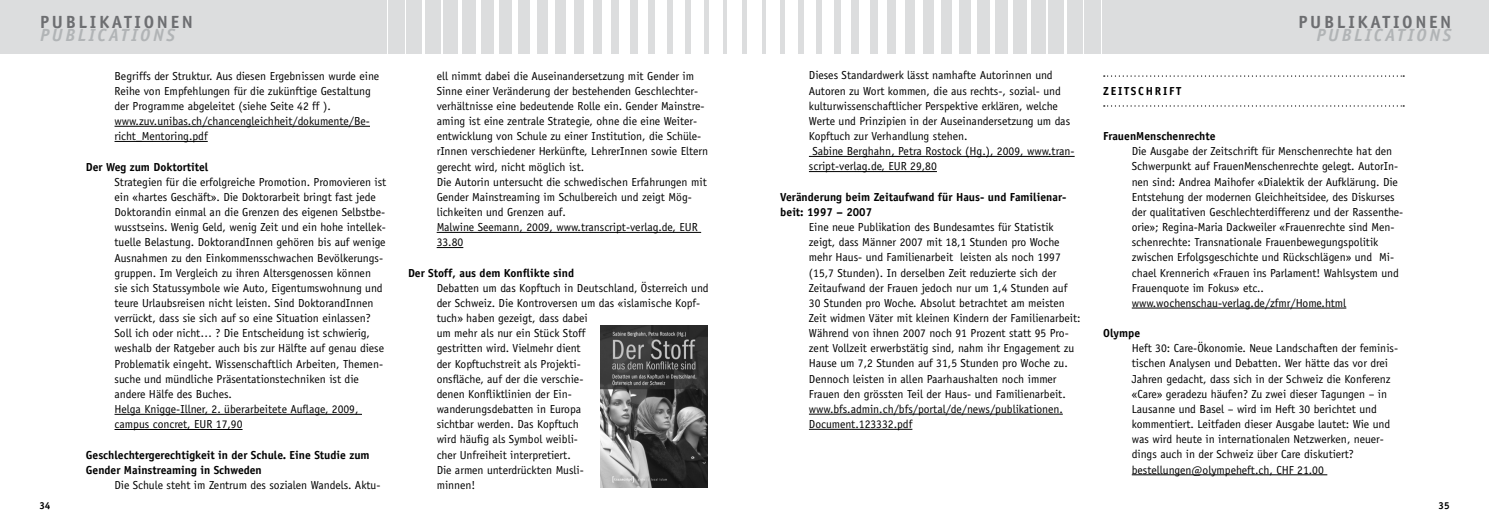
<style>
.page{position:relative;width:1489px;height:525px;background:#fff}
.page>*{position:absolute;margin:0;border:0;box-sizing:border-box;transform-origin:0 0}
.t1{font:700 17.62px "Officina Sans";letter-spacing:.15em;color:#6d6e71}
.t2{font:italic 700 17.62px "Officina Sans";letter-spacing:.15em;color:#b1b4b6}
.t3{font:11.62px/15.1px "Officina Sans";color:#000}
.t4{font:700 11.62px/15.1px "Officina Sans";color:#000}
.t5{font:700 11.62px "Officina Sans";letter-spacing:.15em;color:#000}
.t6{font:700 10.12px "Officina Sans";color:#000}
</style>
<div class="page">
<hr style="left:114px;top:126px;width:256px;height:1px;background:#000">
<hr style="left:114px;top:141px;width:94px;height:1px;background:#000">
<hr style="left:114px;top:414px;width:248px;height:1px;background:#000">
<hr style="left:114px;top:429px;width:128px;height:1px;background:#000">
<hr style="left:436px;top:232px;width:265px;height:1px;background:#000">
<svg style="left:436px;top:247px;width:27px;height:1px"></svg>
<img style="left:600px;top:325px;width:107px;height:162px">
<div style="left:0;top:0;width:386px;height:54px;background:#dcddde"></div>
<hr style="left:741px;top:0;width:3px;height:54px;background:#dcddde">
<hr style="left:723px;top:0;width:3px;height:54px;background:#dcddde">
<hr style="left:704px;top:0;width:4px;height:54px;background:#dcddde">
<div style="left:685px;top:0;width:5px;height:54px;background:#dcddde"></div>
<div style="left:667px;top:0;width:6px;height:54px;background:#dcddde"></div>
<div style="left:648px;top:0;width:7px;height:54px;background:#dcddde"></div>
<div style="left:630px;top:0;width:7px;height:54px;background:#dcddde"></div>
<div style="left:611px;top:0;width:8px;height:54px;background:#dcddde"></div>
<div style="left:592px;top:0;width:9px;height:54px;background:#dcddde"></div>
<div style="left:574px;top:0;width:9px;height:54px;background:#dcddde"></div>
<div style="left:555px;top:0;width:10px;height:54px;background:#dcddde"></div>
<div style="left:537px;top:0;width:10px;height:54px;background:#dcddde"></div>
<div style="left:518px;top:0;width:11px;height:54px;background:#dcddde"></div>
<div style="left:499px;top:0;width:13px;height:54px;background:#dcddde"></div>
<div style="left:481px;top:0;width:13px;height:54px;background:#dcddde"></div>
<div style="left:462px;top:0;width:14px;height:54px;background:#dcddde"></div>
<div style="left:444px;top:0;width:14px;height:54px;background:#dcddde"></div>
<div style="left:425px;top:0;width:15px;height:54px;background:#dcddde"></div>
<div style="left:406px;top:0;width:16px;height:54px;background:#dcddde"></div>
<div style="left:388px;top:0;width:16px;height:54px;background:#dcddde"></div>
<hr style="left:808px;top:156px;width:266px;height:1px;background:#000">
<hr style="left:808px;top:171px;width:128px;height:1px;background:#000">
<hr style="left:808px;top:413px;width:254px;height:1px;background:#000">
<hr style="left:808px;top:429px;width:104px;height:1px;background:#000">
<svg style="left:1103px;top:75px;width:300px;height:2px"></svg>
<svg style="left:1103px;top:105px;width:300px;height:2px"></svg>
<hr style="left:1131px;top:307px;width:215px;height:1px;background:#000">
<hr style="left:1131px;top:474px;width:196px;height:1px;background:#000">
<div style="left:1102px;top:0;width:386px;height:54px;background:#dcddde"></div>
<hr style="left:744px;top:0;width:3px;height:54px;background:#dcddde">
<hr style="left:762px;top:0;width:4px;height:54px;background:#dcddde">
<hr style="left:780px;top:0;width:4px;height:54px;background:#dcddde">
<div style="left:798px;top:0;width:5px;height:54px;background:#dcddde"></div>
<div style="left:816px;top:0;width:5px;height:54px;background:#dcddde"></div>
<div style="left:834px;top:0;width:6px;height:54px;background:#dcddde"></div>
<div style="left:851px;top:0;width:8px;height:54px;background:#dcddde"></div>
<div style="left:869px;top:0;width:8px;height:54px;background:#dcddde"></div>
<div style="left:887px;top:0;width:9px;height:54px;background:#dcddde"></div>
<div style="left:905px;top:0;width:9px;height:54px;background:#dcddde"></div>
<div style="left:923px;top:0;width:10px;height:54px;background:#dcddde"></div>
<div style="left:941px;top:0;width:11px;height:54px;background:#dcddde"></div>
<div style="left:959px;top:0;width:11px;height:54px;background:#dcddde"></div>
<div style="left:977px;top:0;width:12px;height:54px;background:#dcddde"></div>
<div style="left:995px;top:0;width:12px;height:54px;background:#dcddde"></div>
<div style="left:1012px;top:0;width:14px;height:54px;background:#dcddde"></div>
<div style="left:1030px;top:0;width:15px;height:54px;background:#dcddde"></div>
<div style="left:1048px;top:0;width:15px;height:54px;background:#dcddde"></div>
<div style="left:1066px;top:0;width:16px;height:54px;background:#dcddde"></div>
<div style="left:1084px;top:0;width:16px;height:54px;background:#dcddde"></div>
<h1 class="t1" style="left:40px;top:11px;width:154px">PUBLIKATIONEN</h1>
<h1 class="t2" style="left:40px;top:24px;width:136px">PUBLICATIONS</h1>
<h1 class="t1" style="left:1298px;top:11px;width:154px">PUBLIKATIONEN</h1>
<h1 class="t2" style="left:1316px;top:24px;width:136px">PUBLICATIONS</h1>
<p class="t3" style="left:114px;top:68px;width:266px">Begriffs der Struktur. Aus diesen Ergebnissen wurde eine Reihe von Empfehlungen für die zukünftige Gestaltung der Programme abgeleitet (siehe Seite 42 ff ). www.zuv.unibas.ch/chancengleichheit/dokumente/Be&shy;richt_Mentoring.pdf</p>
<p class="t4" style="left:86px;top:159px;width:124px">Der Weg zum Doktortitel</p>
<p class="t3" style="left:114px;top:174px;width:273px">Strategien für die erfolgreiche Promotion. Promovieren ist ein «hartes Geschäft». Die Doktorarbeit bringt fast jede Doktorandin einmal an die Grenzen des eigenen Selbstbe&shy;wusstseins. Wenig Geld, wenig Zeit und ein hohe intellek&shy;tuelle Belastung. DoktorandInnen gehören bis auf wenige Ausnahmen zu den Einkommensschwachen Bevölkerungs&shy;gruppen. Im Vergleich zu ihren Altersgenossen können sie sich Statussymbole wie Auto, Eigentumswohnung und teure Urlaubsreisen nicht leisten. Sind DoktorandInnen verrückt, dass sie sich auf so eine Situation einlassen?<br>Soll ich oder nicht… ? Die Entscheidung ist schwierig, weshalb der Ratgeber auch bis zur Hälfte auf genau diese Problematik eingeht. Wissenschaftlich Arbeiten, Themen&shy;suche und mündliche Präsentationstechniken ist die andere Hälfe des Buches.<br>Helga Knigge-Illner, 2. überarbeitete Auflage, 2009, campus concret, EUR 17,90</p>
<p class="t4" style="left:86px;top:446px;width:285px">Geschlechtergerechtigkeit in der Schule. Eine Studie zum<br>Gender Mainstreaming in Schweden</p>
<p class="t3" style="left:114px;top:477px;width:267px">Die Schule steht im Zentrum des sozialen Wandels. Aktu-</p>
<p class="t3" style="left:436px;top:68px;width:273px">ell nimmt dabei die Auseinandersetzung mit Gender im Sinne einer Veränderung der bestehenden Geschlechter&shy;verhältnisse eine bedeutende Rolle ein. Gender Mainstre&shy;aming ist eine zentrale Strategie, ohne die eine Weiter&shy;entwicklung von Schule zu einer Institution, die Schüle&shy;rInnen verschiedener Herkünfte, LehrerInnen sowie Eltern gerecht wird, nicht möglich ist.<br>Die Autorin untersucht die schwedischen Erfahrungen mit Gender Mainstreaming im Schulbereich und zeigt Mög&shy;lichkeiten und Grenzen auf.<br>Malwine Seemann, 2009, www.transcript-verlag.de, EUR 33.80</p>
<p class="t4" style="left:408px;top:265px;width:167px">Der Stoff, aus dem Konflikte sind</p>
<p class="t3" style="left:436px;top:280px;width:273px">Debatten um das Kopftuch in Deutschland, Österreich und der Schweiz. Die Kontroversen um das «islamische Kopf&shy;tuch» haben gezeigt, dass dabei<br>um mehr als nur ein Stück Stoff<br>gestritten wird. Vielmehr dient<br>der Kopftuchstreit als Projekti-<br>onsfläche, auf der die verschie-<br>denen Konfliktlinien der Ein-<br>wanderungsdebatten in Europa<br>sichtbar werden. Das Kopftuch<br>wird häufig als Symbol weibli-<br>cher Unfreiheit interpretiert.<br>Die armen unterdrückten Musli-<br>minnen!</p>
<p class="t3" style="left:808px;top:68px;width:267px">Dieses Standardwerk lässt namhafte Autorinnen und Autoren zu Wort kommen, die aus rechts-, sozial- und kulturwissenschaftlicher Perspektive erklären, welche Werte und Prinzipien in der Auseinandersetzung um das Kopftuch zur Verhandlung stehen.<br>Sabine Berghahn, Petra Rostock (Hg.), 2009, www.tran&shy;script-verlag.de, EUR 29,80</p>
<p class="t4" style="left:780px;top:189px;width:287px">Veränderung beim Zeitaufwand für Haus- und Familienar&shy;beit: 1997 – 2007</p>
<p class="t3" style="left:808px;top:219px;width:273px">Eine neue Publikation des Bundesamtes für Statistik zeigt, dass Männer 2007 mit 18,1 Stunden pro Woche mehr Haus- und Familienarbeit leisten als noch 1997 (15,7 Stunden). In derselben Zeit reduzierte sich der Zeitaufwand der Frauen jedoch nur um 1,4 Stunden auf 30 Stunden pro Woche. Absolut betrachtet am meisten Zeit widmen Väter mit kleinen Kindern der Familienarbeit:<br>Während von ihnen 2007 noch 91 Prozent statt 95 Pro&shy;zent Vollzeit erwerbstätig sind, nahm ihr Engagement zu Hause um 7,2 Stunden auf 31,5 Stunden pro Woche zu.<br>Dennoch leisten in allen Paarhaushalten noch immer Frauen den grössten Teil der Haus- und Familienarbeit. www.bfs.admin.ch/bfs/portal/de/news/publikationen.<br>Document.123332.pdf</p>
<p class="t5" style="left:1103px;top:83px;width:80px">ZEITSCHRIFT</p>
<p class="t4" style="left:1103px;top:128px;width:114px">FrauenMenschenrechte</p>
<p class="t3" style="left:1131px;top:144px;width:273px">Die Ausgabe der Zeitschrift für Menschenrechte hat den Schwerpunkt auf FrauenMenschenrechte gelegt. AutorIn&shy;nen sind: Andrea Maihofer «Dialektik der Aufklärung. Die Entstehung der modernen Gleichheitsidee, des Diskurses der qualitativen Geschlechterdifferenz und der Rassenthe&shy;orie»; Regina-Maria Dackweiler «Frauenrechte sind Men&shy;schenrechte: Transnationale Frauenbewegungspolitik zwischen Erfolgsgeschichte und Rückschlägen» und Mi&shy;chael Krennerich «Frauen ins Parlament! Wahlsystem und Frauenquote im Fokus» etc.. www.wochenschau-verlag.de/zfmr/Home.html</p>
<p class="t4" style="left:1103px;top:325px;width:38px">Olympe</p>
<p class="t3" style="left:1131px;top:340px;width:268px">Heft 30: Care-Ökonomie. Neue Landschaften der feminis&shy;tischen Analysen und Debatten. Wer hätte das vor drei Jahren gedacht, dass sich in der Schweiz die Konferenz «Care» geradezu häufen? Zu zwei dieser Tagungen – in Lausanne und Basel – wird im Heft 30 berichtet und kommentiert. Leitfaden dieser Ausgabe lautet: Wie und was wird heute in internationalen Netzwerken, neuer&shy;dings auch in der Schweiz über Care diskutiert? bestellungen@olympeheft.ch, CHF 21.00</p>
<p class="t6" style="left:39px;top:498px;width:13px">34</p>
<p class="t6" style="left:1438px;top:498px;width:13px">35</p>
</div>
